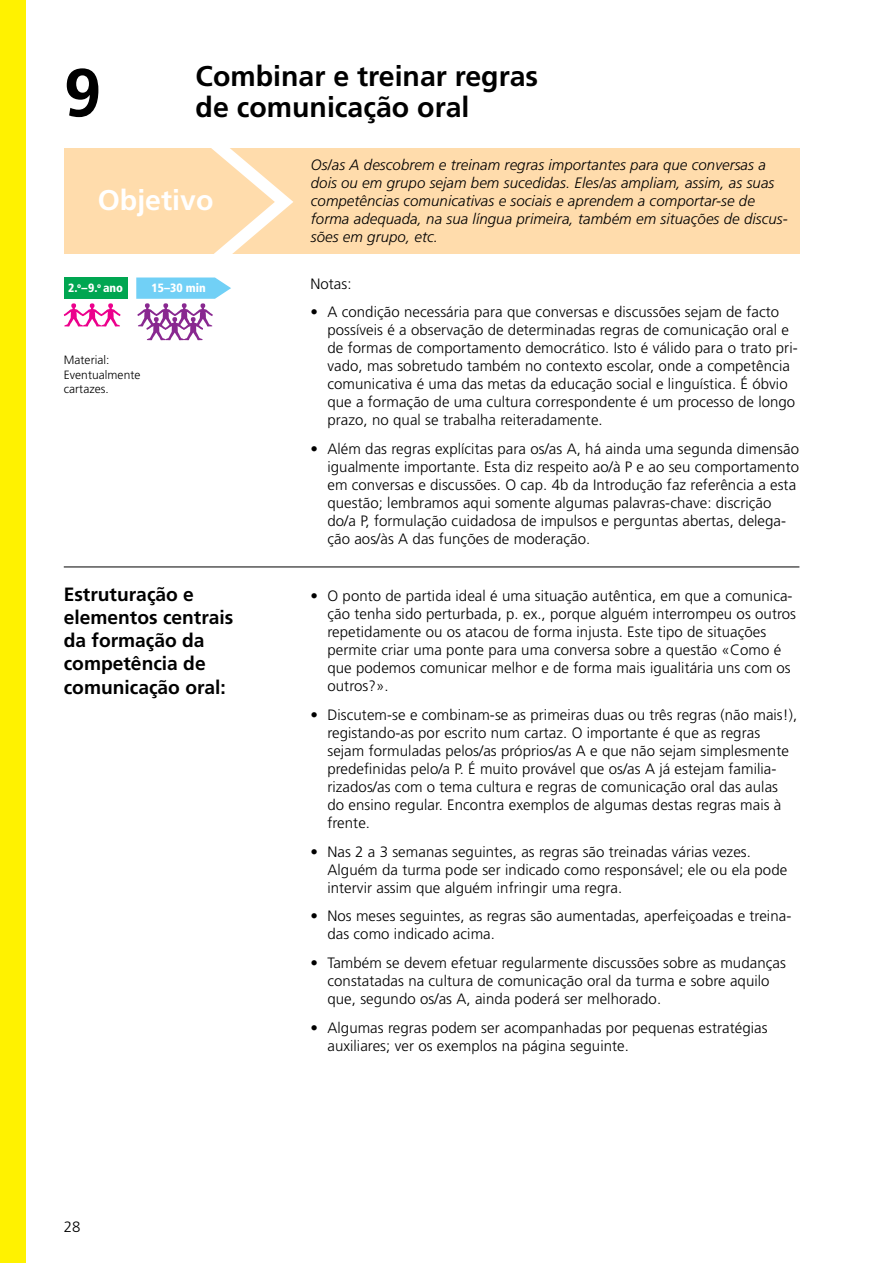
<style>
.page{position:relative;width:893px;height:1263px;background:#fff}
.page>*{position:absolute;margin:0;border:0;box-sizing:border-box;transform-origin:0 0}
.t1{font:700 67.5px "Frutiger";color:#000}
.t2{font:700 28.5px "Frutiger";color:#000}
.t3{font:700 28.5px "Frutiger";color:#fff}
.t4{font:700 19.2px/23.1px "Frutiger";color:#000}
.t5{font:300 15px/18px "Frutiger LT Pro";letter-spacing:.005em;color:#000}
.t6{font:italic 300 15px/18px "Frutiger";letter-spacing:.005em;color:#000}
.t7{font:300 15px "Frutiger";color:#000}
.t8{font:300 12px/14.4px "Frutiger LT Pro";letter-spacing:.005em;color:#000}
.t9{font:900 condensed 12px "Frutiger";color:#fff}
</style>
<div class="page">
<div style="left:64px;top:149px;width:735px;height:105px;background:#ffdcac"></div>
<svg style="left:64px;top:303px;width:57px;height:23px"></svg>
<svg style="left:136px;top:148px;width:167px;height:192px"></svg>
<hr style="left:64px;top:567px;width:735px;height:1px;background:#000">
<div style="left:64px;top:277px;width:64px;height:22px;background:#00a651"></div>
<div style="left:0;top:0;width:26px;height:1263px;background:#fff200"></div>
<h1 class="t1" style="left:64px;top:53px;width:39px">9</h1>
<h2 class="t2" style="left:196px;top:59px;width:344px">Combinar e treinar regras</h2>
<h2 class="t2" style="left:196px;top:91px;width:275px">de comunicação oral</h2>
<h2 class="t3" style="left:98px;top:183px;width:117px">Objetivo</h2>
<p class="t9" style="left:68px;top:281px;width:56px">2.<sup>o</sup>–9.<sup>o</sup> ano</p>
<p class="t9" style="left:152px;top:281px;width:56px">15–30 min</p>
<p class="t8" style="left:64px;top:353px;width:78px">Material:<br>Eventualmente cartazes.</p>
<p class="t4" style="left:64px;top:583px;width:171px">Estruturação e elementos centrais da formação da competência de comunicação oral:</p>
<p class="t7" style="left:64px;top:1218px;width:18px">28</p>
<p class="t6" style="left:311px;top:156px;width:478px">Os/as A descobrem e treinam regras importantes para que conversas a dois ou em grupo sejam bem sucedidas. Eles/as ampliam, assim, as suas competências comunicativas e sociais e aprendem a comportar-se de forma adequada, na sua língua primeira, também em situações de discus&shy;sões em grupo, etc.</p>
<p class="t5" style="left:310px;top:275px;width:43px">Notas:</p>
<p class="t5" style="left:327px;top:303px;width:472px;text-indent:-17px">• A condição necessária para que conversas e discussões sejam de facto possíveis é a observação de determinadas regras de comunicação oral e de formas de comportamento democrático. Isto é válido para o trato pri&shy;vado, mas sobretudo também no contexto escolar, onde a competência comunicativa é uma das metas da educação social e linguística. É óbvio que a formação de uma cultura correspondente é um processo de longo prazo, no qual se trabalha reiteradamente.</p>
<p class="t5" style="left:327px;top:440px;width:473px;text-indent:-17px">• Além das regras explícitas para os/as A, há ainda uma segunda dimensão igualmente importante. Esta diz respeito ao/à P e ao seu comportamento em conversas e discussões. O cap. 4b da Introdução faz referência a esta questão; lembramos aqui somente algumas palavras-chave: discrição do/a P, formulação cuidadosa de impulsos e perguntas abertas, delega&shy;ção aos/às A das funções de moderação.</p>
<p class="t5" style="left:327px;top:587px;width:470px;text-indent:-17px">• O ponto de partida ideal é uma situação autêntica, em que a comunica&shy;ção tenha sido perturbada, p. ex., porque alguém interrompeu os outros repetidamente ou os atacou de forma injusta. Este tipo de situações permite criar uma ponte para uma conversa sobre a questão «Como é que podemos comunicar melhor e de forma mais igualitária uns com os outros?».</p>
<p class="t5" style="left:327px;top:706px;width:471px;text-indent:-17px">• Discutem-se e combinam-se as primeiras duas ou três regras (não mais!), registando-as por escrito num cartaz. O importante é que as regras sejam formuladas pelos/as próprios/as A e que não sejam simplesmente predefinidas pelo/a P. É muito provável que os/as A já estejam familia&shy;rizados/as com o tema cultura e regras de comunicação oral das aulas do ensino regular. Encontra exemplos de algumas destas regras mais à frente.</p>
<p class="t5" style="left:327px;top:842px;width:461px;text-indent:-17px">• Nas 2 a 3 semanas seguintes, as regras são treinadas várias vezes.<br>Alguém da turma pode ser indicado como responsável; ele ou ela pode intervir assim que alguém infringir uma regra.</p>
<p class="t5" style="left:327px;top:907px;width:465px;text-indent:-17px">• Nos meses seguintes, as regras são aumentadas, aperfeiçoadas e treina&shy;das como indicado acima.</p>
<p class="t5" style="left:327px;top:954px;width:460px;text-indent:-17px">• Também se devem efetuar regularmente discussões sobre as mudanças constatadas na cultura de comunicação oral da turma e sobre aquilo que, segundo os/as A, ainda poderá ser melhorado.</p>
<p class="t5" style="left:327px;top:1018px;width:442px;text-indent:-17px">• Algumas regras podem ser acompanhadas por pequenas estratégias auxiliares; ver os exemplos na página seguinte.</p>
</div>
